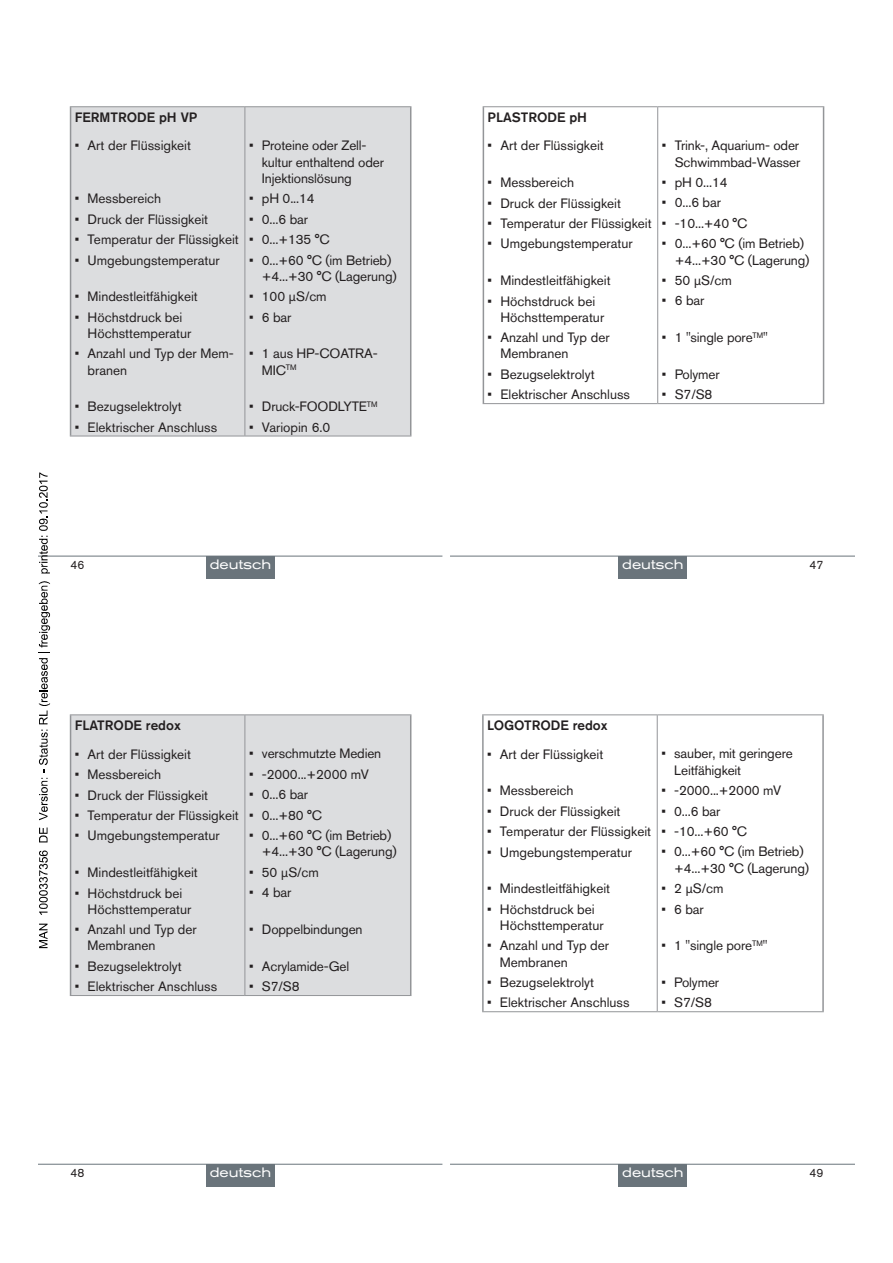
<style>
.page{position:relative;width:893px;height:1263px;background:#fff}
.page>*{position:absolute;margin:0;border:0;box-sizing:border-box;transform-origin:0 0}
.t1{font:13.5px/16.2px "Akzidenz Grotesk BQ";color:#231f20}
.t2{font:500 13.5px "Akzidenz Grotesk BQ";color:#231f20}
.t3{font:expanded 13.5px "Akzidenz Grotesk BQ";color:#fff}
.t4{font:12px "Akzidenz Grotesk BQ";color:#231f20}
</style>
<div class="page">
<div style="left:71px;top:107px;width:339px;height:329px;background:#dcdddf"></div>
<hr style="left:70px;top:106px;width:175px;height:1px;background:#939598">
<hr style="left:245px;top:106px;width:166px;height:1px;background:#939598">
<hr style="left:245px;top:107px;width:1px;height:329px;background:#939598">
<hr style="left:70px;top:436px;width:175px;height:1px;background:#939598">
<hr style="left:245px;top:436px;width:166px;height:1px;background:#939598">
<hr style="left:70px;top:107px;width:1px;height:329px;background:#939598">
<hr style="left:410px;top:107px;width:1px;height:329px;background:#939598">
<hr style="left:38px;top:556px;width:404px;height:1px;background:#6a747b">
<div style="left:206px;top:556px;width:68px;height:22px;background:#6a747b"></div>
<svg style="left:484px;top:107px;width:339px;height:296px"></svg>
<hr style="left:483px;top:106px;width:175px;height:1px;background:#939598">
<hr style="left:658px;top:106px;width:166px;height:1px;background:#939598">
<hr style="left:657px;top:107px;width:1px;height:296px;background:#939598">
<hr style="left:483px;top:403px;width:175px;height:1px;background:#939598">
<hr style="left:658px;top:403px;width:166px;height:1px;background:#939598">
<hr style="left:483px;top:107px;width:1px;height:296px;background:#939598">
<hr style="left:823px;top:107px;width:1px;height:296px;background:#939598">
<hr style="left:451px;top:556px;width:404px;height:1px;background:#6a747b">
<div style="left:619px;top:556px;width:68px;height:22px;background:#6a747b"></div>
<div style="left:71px;top:715px;width:339px;height:280px;background:#dcdddf"></div>
<hr style="left:70px;top:714px;width:175px;height:1px;background:#939598">
<hr style="left:245px;top:714px;width:166px;height:1px;background:#939598">
<hr style="left:245px;top:715px;width:1px;height:280px;background:#939598">
<hr style="left:70px;top:995px;width:175px;height:1px;background:#939598">
<hr style="left:245px;top:995px;width:166px;height:1px;background:#939598">
<hr style="left:70px;top:715px;width:1px;height:280px;background:#939598">
<hr style="left:410px;top:715px;width:1px;height:280px;background:#939598">
<hr style="left:38px;top:1164px;width:404px;height:1px;background:#6a747b">
<div style="left:206px;top:1164px;width:68px;height:22px;background:#6a747b"></div>
<svg style="left:484px;top:715px;width:338px;height:296px"></svg>
<hr style="left:482px;top:714px;width:175px;height:1px;background:#939598">
<hr style="left:657px;top:714px;width:167px;height:1px;background:#939598">
<hr style="left:657px;top:715px;width:1px;height:296px;background:#939598">
<hr style="left:482px;top:1011px;width:175px;height:1px;background:#939598">
<hr style="left:657px;top:1011px;width:167px;height:1px;background:#939598">
<hr style="left:482px;top:715px;width:2px;height:296px;background:#939598">
<hr style="left:822px;top:715px;width:2px;height:296px;background:#939598">
<hr style="left:451px;top:1164px;width:404px;height:1px;background:#6a747b">
<div style="left:619px;top:1164px;width:68px;height:22px;background:#6a747b"></div>
<svg style="left:39px;top:924px;width:9px;height:24px"></svg>
<svg style="left:39px;top:850px;width:9px;height:65px"></svg>
<svg style="left:39px;top:827px;width:9px;height:15px"></svg>
<svg style="left:39px;top:581px;width:11px;height:239px"></svg>
<svg style="left:39px;top:472px;width:11px;height:101px"></svg>
<p class="t2" style="left:75px;top:108px;width:124px">FERMTRODE pH VP</p>
<p class="t1" style="left:75px;top:138px;width:118px">• Art der Flüssigkeit</p>
<p class="t1" style="left:75px;top:190px;width:88px">• Messbereich</p>
<p class="t1" style="left:75px;top:211px;width:135px">• Druck der Flüssigkeit</p>
<p class="t1" style="left:75px;top:231px;width:166px">• Temperatur der Flüssigkeit</p>
<p class="t1" style="left:75px;top:252px;width:146px">• Umgebungstemperatur</p>
<p class="t1" style="left:75px;top:288px;width:124px">• Mindestleitfähigkeit</p>
<p class="t1" style="left:88px;top:309px;width:105px;text-indent:-13px">• Höchstdruck bei<br>Höchsttemperatur</p>
<p class="t1" style="left:88px;top:346px;width:148px;text-indent:-13px">• Anzahl und Typ der Mem&shy;branen</p>
<p class="t1" style="left:75px;top:398px;width:108px">• Bezugselektrolyt</p>
<p class="t1" style="left:75px;top:419px;width:144px">• Elektrischer Anschluss</p>
<p class="t1" style="left:262px;top:137px;width:124px;text-indent:-13px">• Proteine oder Zell&shy;kultur enthaltend oder<br>Injektionslösung</p>
<p class="t1" style="left:249px;top:190px;width:67px">• pH 0...14</p>
<p class="t1" style="left:249px;top:211px;width:60px">• 0...6 bar</p>
<p class="t1" style="left:249px;top:231px;width:82px">• 0...+135 °C</p>
<p class="t1" style="left:262px;top:252px;width:136px;text-indent:-13px">• 0...+60 °C (im Betrieb) +4...+30 °C (Lagerung)</p>
<p class="t1" style="left:249px;top:288px;width:79px">• 100 µS/cm</p>
<p class="t1" style="left:249px;top:309px;width:44px">• 6 bar</p>
<p class="t1" style="left:262px;top:345px;width:117px;text-indent:-13px">• 1 aus HP-COATRA-<br>MIC<sup>TM</sup></p>
<p class="t1" style="left:249px;top:398px;width:130px">• Druck-FOODLYTE<sup>TM</sup></p>
<p class="t1" style="left:249px;top:419px;width:83px">• Variopin 6.0</p>
<p class="t2" style="left:488px;top:108px;width:101px">PLASTRODE pH</p>
<p class="t1" style="left:488px;top:138px;width:118px">• Art der Flüssigkeit</p>
<p class="t1" style="left:488px;top:174px;width:88px">• Messbereich</p>
<p class="t1" style="left:488px;top:195px;width:135px">• Druck der Flüssigkeit</p>
<p class="t1" style="left:488px;top:215px;width:166px">• Temperatur der Flüssigkeit</p>
<p class="t1" style="left:488px;top:236px;width:146px">• Umgebungstemperatur</p>
<p class="t1" style="left:488px;top:272px;width:124px">• Mindestleitfähigkeit</p>
<p class="t1" style="left:500px;top:293px;width:105px;text-indent:-13px">• Höchstdruck bei<br>Höchsttemperatur</p>
<p class="t1" style="left:500px;top:329px;width:111px;text-indent:-13px">• Anzahl und Typ der<br>Membranen</p>
<p class="t1" style="left:488px;top:366px;width:108px">• Bezugselektrolyt</p>
<p class="t1" style="left:488px;top:386px;width:144px">• Elektrischer Anschluss</p>
<p class="t1" style="left:662px;top:137px;width:140px;text-align:right">• Trink-, Aquarium- oder<br>Schwimmbad-Wasser</p>
<p class="t1" style="left:662px;top:174px;width:67px">• pH 0...14</p>
<p class="t1" style="left:662px;top:195px;width:60px">• 0...6 bar</p>
<p class="t1" style="left:662px;top:215px;width:87px">• -10...+40 °C</p>
<p class="t1" style="left:675px;top:235px;width:136px;text-indent:-13px">• 0...+60 °C (im Betrieb) +4...+30 °C (Lagerung)</p>
<p class="t1" style="left:662px;top:272px;width:71px">• 50 µS/cm</p>
<p class="t1" style="left:662px;top:293px;width:44px">• 6 bar</p>
<p class="t1" style="left:662px;top:329px;width:107px">• 1 "single pore<sup>TM</sup>"</p>
<p class="t1" style="left:662px;top:366px;width:59px">• Polymer</p>
<p class="t1" style="left:662px;top:386px;width:52px">• S7/S8</p>
<p class="t4" style="left:71px;top:558px;width:15px">46</p>
<p class="t3" style="left:210px;top:557px;width:63px">deutsch</p>
<p class="t4" style="left:810px;top:558px;width:15px">47</p>
<p class="t3" style="left:622px;top:557px;width:63px">deutsch</p>
<p class="t2" style="left:75px;top:717px;width:107px">FLATRODE redox</p>
<p class="t1" style="left:75px;top:746px;width:118px">• Art der Flüssigkeit</p>
<p class="t1" style="left:75px;top:766px;width:88px">• Messbereich</p>
<p class="t1" style="left:75px;top:787px;width:135px">• Druck der Flüssigkeit</p>
<p class="t1" style="left:75px;top:807px;width:166px">• Temperatur der Flüssigkeit</p>
<p class="t1" style="left:75px;top:827px;width:146px">• Umgebungstemperatur</p>
<p class="t1" style="left:75px;top:864px;width:124px">• Mindestleitfähigkeit</p>
<p class="t1" style="left:88px;top:885px;width:105px;text-indent:-13px">• Höchstdruck bei<br>Höchsttemperatur</p>
<p class="t1" style="left:88px;top:921px;width:111px;text-indent:-13px">• Anzahl und Typ der<br>Membranen</p>
<p class="t1" style="left:75px;top:958px;width:108px">• Bezugselektrolyt</p>
<p class="t1" style="left:75px;top:978px;width:144px">• Elektrischer Anschluss</p>
<p class="t1" style="left:249px;top:745px;width:134px">• verschmutzte Medien</p>
<p class="t1" style="left:249px;top:766px;width:121px">• -2000...+2000 mV</p>
<p class="t1" style="left:249px;top:786px;width:60px">• 0...6 bar</p>
<p class="t1" style="left:249px;top:807px;width:74px">• 0...+80 °C</p>
<p class="t1" style="left:262px;top:827px;width:136px;text-indent:-13px">• 0...+60 °C (im Betrieb) +4...+30 °C (Lagerung)</p>
<p class="t1" style="left:249px;top:864px;width:71px">• 50 µS/cm</p>
<p class="t1" style="left:249px;top:884px;width:44px">• 4 bar</p>
<p class="t1" style="left:249px;top:921px;width:115px">• Doppelbindungen</p>
<p class="t1" style="left:249px;top:958px;width:102px">• Acrylamide-Gel</p>
<p class="t1" style="left:249px;top:978px;width:52px">• S7/S8</p>
<p class="t2" style="left:487px;top:717px;width:122px">LOGOTRODE redox</p>
<p class="t1" style="left:487px;top:746px;width:118px">• Art der Flüssigkeit</p>
<p class="t1" style="left:487px;top:782px;width:88px">• Messbereich</p>
<p class="t1" style="left:487px;top:803px;width:135px">• Druck der Flüssigkeit</p>
<p class="t1" style="left:487px;top:823px;width:166px">• Temperatur der Flüssigkeit</p>
<p class="t1" style="left:487px;top:844px;width:146px">• Umgebungstemperatur</p>
<p class="t1" style="left:487px;top:880px;width:124px">• Mindestleitfähigkeit</p>
<p class="t1" style="left:500px;top:901px;width:105px;text-indent:-13px">• Höchstdruck bei<br>Höchsttemperatur</p>
<p class="t1" style="left:500px;top:937px;width:111px;text-indent:-13px">• Anzahl und Typ der<br>Membranen</p>
<p class="t1" style="left:487px;top:974px;width:108px">• Bezugselektrolyt</p>
<p class="t1" style="left:487px;top:994px;width:144px">• Elektrischer Anschluss</p>
<p class="t1" style="left:674px;top:745px;width:120px;text-indent:-13px">• sauber, mit geringere<br>Leitfähigkeit</p>
<p class="t1" style="left:661px;top:782px;width:121px">• -2000...+2000 mV</p>
<p class="t1" style="left:661px;top:803px;width:60px">• 0...6 bar</p>
<p class="t1" style="left:661px;top:823px;width:87px">• -10...+60 °C</p>
<p class="t1" style="left:674px;top:843px;width:136px;text-indent:-13px">• 0...+60 °C (im Betrieb) +4...+30 °C (Lagerung)</p>
<p class="t1" style="left:661px;top:880px;width:64px">• 2 µS/cm</p>
<p class="t1" style="left:661px;top:901px;width:44px">• 6 bar</p>
<p class="t1" style="left:661px;top:937px;width:107px">• 1 "single pore<sup>TM</sup>"</p>
<p class="t1" style="left:661px;top:974px;width:59px">• Polymer</p>
<p class="t1" style="left:661px;top:994px;width:52px">• S7/S8</p>
<p class="t4" style="left:71px;top:1166px;width:15px">48</p>
<p class="t3" style="left:210px;top:1165px;width:63px">deutsch</p>
<p class="t4" style="left:810px;top:1166px;width:15px">49</p>
<p class="t3" style="left:622px;top:1165px;width:63px">deutsch</p>
</div>
